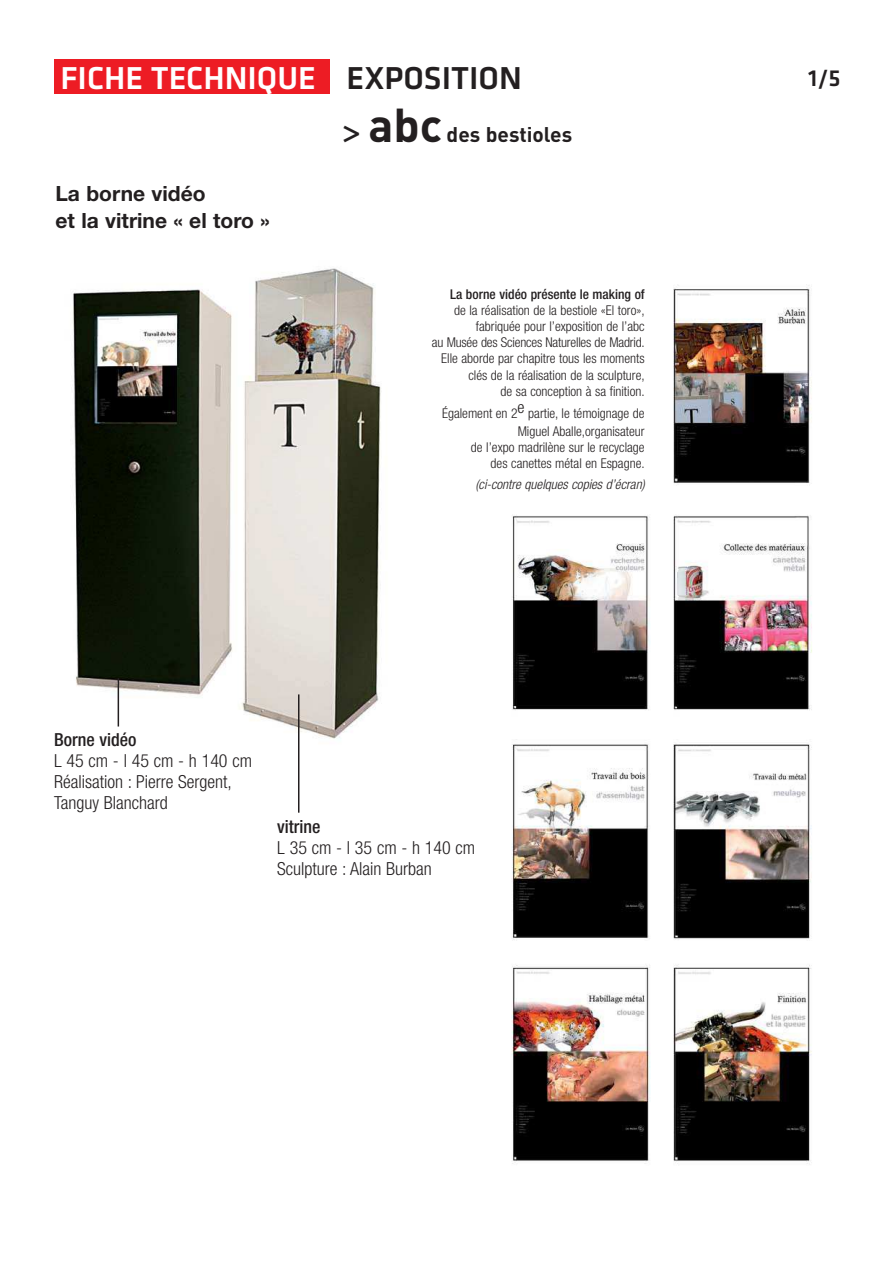
<style>
.page{position:relative;width:893px;height:1263px;background:#fff}
.page>*{position:absolute;margin:0;border:0;box-sizing:border-box;transform-origin:0 0}
.t1{font:700 46.95px "DIN";color:#231f20}
.t2{font:500 32.85px "Klavika";color:#fff}
.t3{font:500 24px "Klavika";color:#231f20}
.t4{font:700 21px/27px "Helvetica Neue";color:#231f20}
.t5{font:700 21px "DIN";color:#231f20}
.t6{font:300 condensed 18px/21px "Helvetica Neue";color:#231f20}
.t7{font:500 condensed 18px "Helvetica Neue";color:#231f20}
.t8{font:300 condensed 13.5px/16.2px "Helvetica Neue";color:#231f20;text-align:right}
.t9{font:italic 300 condensed 13.5px "Helvetica Neue";color:#231f20}
.t10{font:500 condensed 13.5px "Helvetica Neue";color:#231f20}
.s1{color:#231f20}
.s2{font-family:"Klavika";font-weight:500;font-size:32.85px}
</style>
<div class="page">
<div style="left:54px;top:60px;width:275px;height:34px;background:#ed1c24"></div>
<img style="left:72px;top:268px;width:309px;height:545px">
<img style="left:511px;top:284px;width:301px;height:880px">
<hr style="left:298px;top:694px;width:1px;height:119px;background:#231f20">
<hr style="left:118px;top:678px;width:1px;height:49px;background:#231f20">
<h2 class="t2" style="left:60px;top:67px;width:463px">FICHE TECHNIQUE <span class="s1">EXPOSITION</span></h2>
<h1 class="t1" style="left:341px;top:98px;width:102px"><span class="s2">&gt;</span> abc</h1>
<h3 class="t5" style="left:446px;top:122px;width:127px">des bestioles</h3>
<h3 class="t4" style="left:56px;top:182px;width:216px">La borne vidéo<br>et la vitrine « el toro »</h3>
<p class="t10" style="left:450px;top:288px;width:196px">La borne vidéo présente le making of</p>
<p class="t8" style="left:432px;top:303px;width:214px">de la réalisation de la bestiole «El toro», fabriquée pour l’exposition de l’abc<br>au Musée des Sciences Naturelles de Madrid.<br>Elle aborde par chapitre tous les moments clés de la réalisation de la sculpture,<br>de sa conception à sa finition.</p>
<p class="t8" style="left:442px;top:406px;width:204px;line-height:17.7px">Également en 2<sup>e</sup> partie, le témoignage de<br>Miguel Aballe,organisateur</p>
<p class="t8" style="left:471px;top:440px;width:175px">de l’expo madrilène sur le recyclage des canettes métal en Espagne.</p>
<p class="t9" style="left:475px;top:479px;width:171px">(ci-contre quelques copies d’écran)</p>
<h3 class="t7" style="left:54px;top:733px;width:84px">Borne vidéo</h3>
<h3 class="t6" style="left:54px;top:752px;width:199px">L 45 cm - l 45 cm - h 140 cm<br>Réalisation : Pierre Sergent,<br>Tanguy Blanchard</h3>
<h3 class="t7" style="left:277px;top:819px;width:45px">vitrine</h3>
<h3 class="t6" style="left:277px;top:838px;width:199px">L 35 cm - l 35 cm - h 140 cm<br>Sculpture : Alain Burban</h3>
<h3 class="t3" style="left:808px;top:70px;width:34px">1/5</h3>
</div>
